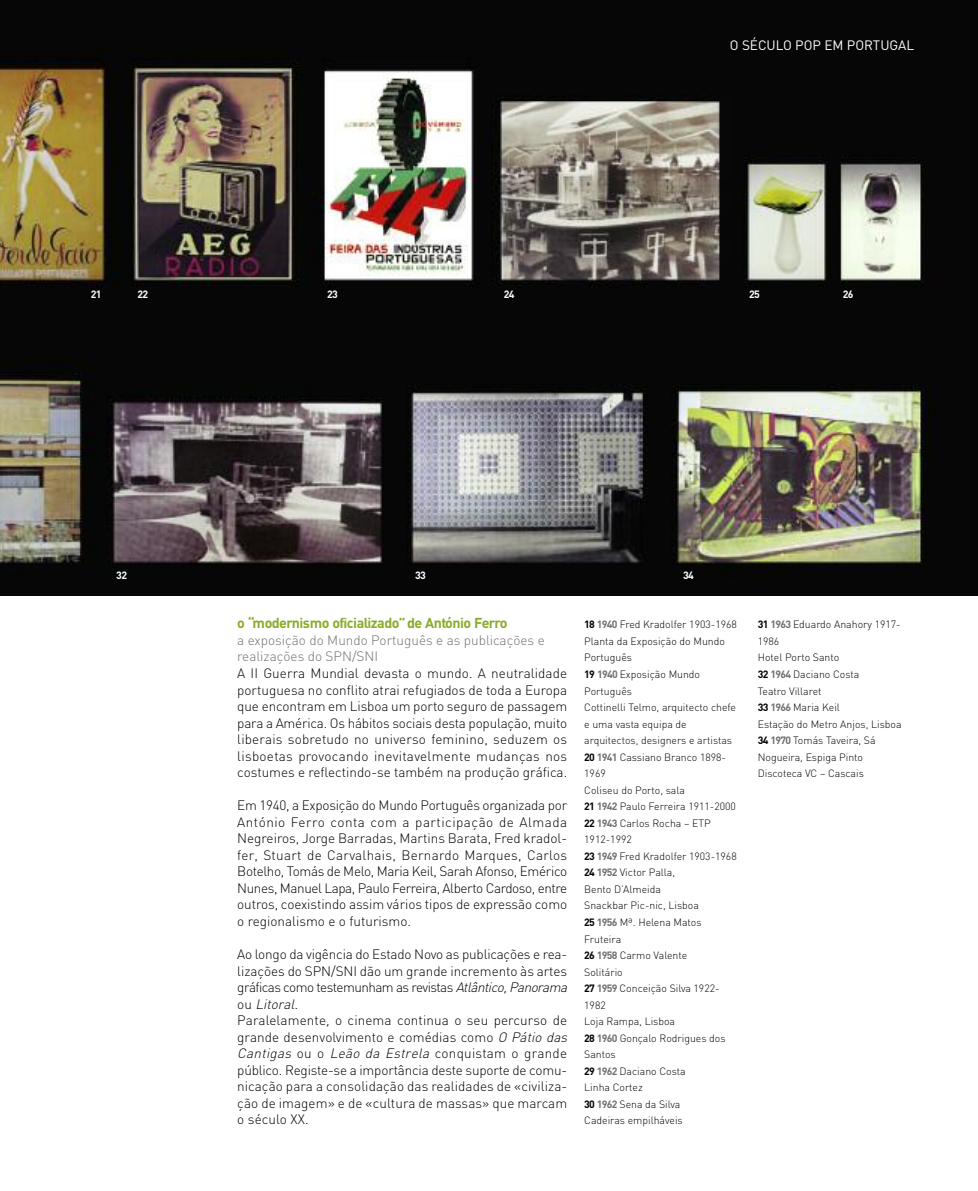
<style>
.page{position:relative;width:978px;height:1191px;background:#fff}
.page>*{position:absolute;margin:0;border:0;box-sizing:border-box;transform-origin:0 0}
.t1{font:700 14.25px "DIN";letter-spacing:-.035em;color:#8aab29}
.t2{font:300 13.5px/16.5px "DIN";color:#000;text-align:justify}
.t3{font:300 13.5px/16.5px "DIN";color:#707070}
.t4{font:13.5px "DIN";color:#fff}
.t5{font:300 10.5px/16.5px "DIN";color:#000}
.t6{font:700 10.5px "DIN";letter-spacing:-.065em;color:#fff}
.s1{font-style:italic}
.s2{font-weight:700}
.s3{font-weight:700;color:#707070}
</style>
<div class="page">
<img style="left:0;top:0;width:978px;height:595px">
<p class="t4" style="left:730px;top:37px;width:186px">O SÉCULO POP EM PORTUGAL</p>
<p class="t6" style="left:91px;top:288px;width:12px">21</p>
<p class="t6" style="left:138px;top:288px;width:12px">22</p>
<p class="t6" style="left:327px;top:288px;width:12px">23</p>
<p class="t6" style="left:504px;top:288px;width:12px">24</p>
<p class="t6" style="left:749px;top:288px;width:12px">25</p>
<p class="t6" style="left:843px;top:288px;width:12px">26</p>
<p class="t6" style="left:116px;top:569px;width:12px">32</p>
<p class="t6" style="left:415px;top:569px;width:12px">33</p>
<p class="t6" style="left:683px;top:569px;width:12px">34</p>
<p class="t1" style="left:237px;top:615px;width:272px">o “modernismo oficializado”de António Ferro</p>
<p class="t3" style="left:237px;top:632px;width:309px">a exposição do Mundo Português e as publicações e realizações do SPN/SNI</p>
<p class="t2" style="left:237px;top:665px;width:331px">A II Guerra Mundial devasta o mundo. A neutralidade portuguesa no conflito atrai refugiados de toda a Europa que encontram em Lisboa um porto seguro de passagem para a América. Os hábitos sociais desta população, muito liberais sobretudo no universo feminino, seduzem os lisboetas provocando inevitavelmente mudanças nos costumes e reflectindo-se também na produção gráfica.</p>
<p class="t2" style="left:237px;top:797px;width:331px">Em 1940, a Exposição do Mundo Português organizada por António Ferro conta com a participação de Almada Negreiros, Jorge Barradas, Martins Barata, Fred kradol&shy;fer, Stuart de Carvalhais, Bernardo Marques, Carlos Botelho, Tomás de Melo, Maria Keil, Sarah Afonso, Emérico Nunes, Manuel Lapa, Paulo Ferreira, Alberto Cardoso, entre outros, coexistindo assim vários tipos de expressão como o regionalismo e o futurismo.</p>
<p class="t2" style="left:237px;top:946px;width:334px;text-align:left">Ao longo da vigência do Estado Novo as publicações e rea&shy;lizações do SPN/SNI dão um grande incremento às artes gráficas como testemunham as revistas <span class="s1">Atlântico,Panorama </span>o u <span class="s1">Litoral.<br></span>Paralelamente<span class="s1">,</span> o cinema continua o seu percurso de grande desenvolvimento e comédias como <span class="s1">O Pátio das Cantigas</span> ou o <span class="s1">Leão da Estrela</span> conquistam o grande público. Registe-se a importância deste suporte de comu&shy;nicação para a consolidação das realidades de «civiliza&shy;ção de imagem» e de «cultura de massas» que marcam o século XX.</p>
<p class="t5" style="left:584px;top:616px;width:154px"><span class="s2">18</span> <span class="s3">1940</span> Fred Kradolfer 1903-1968<br>Planta da Exposição do Mundo<br>Português<br><span class="s2">19</span> <span class="s3">1940</span> Exposição Mundo<br>Português<br>Cottinelli Telmo, arquitecto chefe e uma vasta equipa de arquitectos, designers e artistas<br><span class="s2">20</span> <span class="s3">1941</span> Cassiano Branco 1898-<br>1969<br>Coliseu do Porto, sala<br><span class="s2">21</span> <span class="s3">1942</span> Paulo Ferreira 1911-2000<br><span class="s2">22</span> <span class="s3">1943</span> Carlos Rocha – ETP<br>1912-1992<br><span class="s2">23</span> <span class="s3">1949</span> Fred Kradolfer 1903-1968<br><span class="s2">24</span> <span class="s3">1952</span> Victor Palla,<br>Bento D’Almeida<br>Snackbar Pic-nic, Lisboa<br><span class="s2">25</span> <span class="s3">1956</span> Mª. Helena Matos<br>Fruteira<br><span class="s2">26</span> <span class="s3">1958</span> Carmo Valente<br>Solitário<br><span class="s2">27</span> <span class="s3">1959</span> Conceição Silva 1922-<br>1982<br>Loja Rampa, Lisboa<br><span class="s2">28</span> <span class="s3">1960</span> Gonçalo Rodrigues dos<br>Santos<br><span class="s2">29</span> <span class="s3">1962</span> Daciano Costa<br>Linha Cortez<br><span class="s2">30</span> <span class="s3">1962</span> Sena da Silva<br>Cadeiras empilháveis</p>
<p class="t5" style="left:758px;top:616px;width:145px"><span class="s2">31</span> <span class="s3">1963</span> Eduardo Anahory 1917-<br>1986<br>Hotel Porto Santo<br><span class="s2">32</span> <span class="s3">1964</span> Daciano Costa<br>Teatro Villaret<br><span class="s2">33</span> <span class="s3">1966</span> Maria Keil<br>Estação do Metro Anjos, Lisboa<br><span class="s2">34</span> <span class="s3">1970</span> Tomás Taveira, Sá<br>Nogueira, Espiga Pinto<br>Discoteca VC – Cascais</p>
</div>
